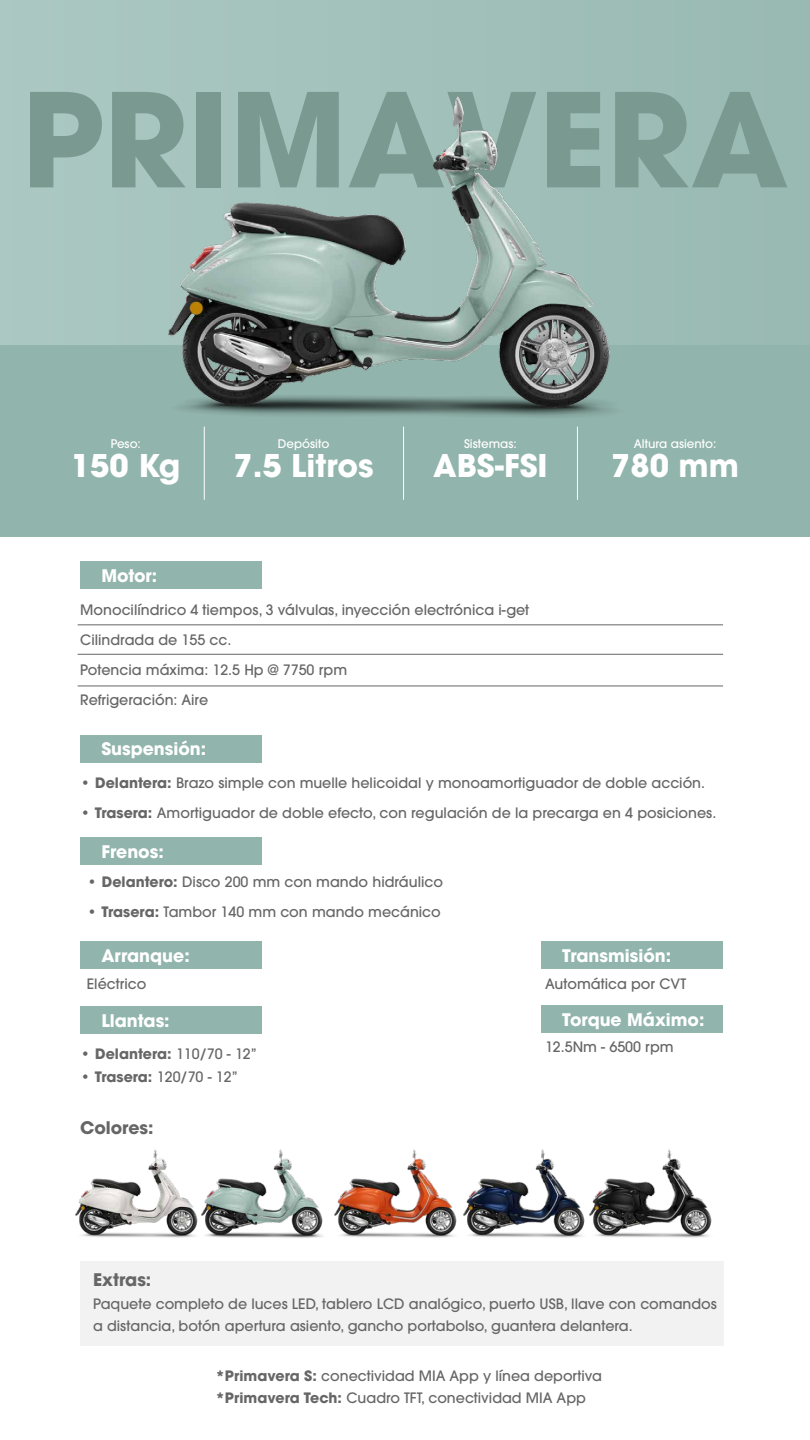
<style>
.page{position:relative;width:810px;height:1440px;background:#fff}
.page>*{position:absolute;margin:0;border:0;box-sizing:border-box;transform-origin:0 0}
.t1{font:700 129px "ITC Avant Garde Pro";color:#7a9991}
.t2{font:700 31.12px "ITC Avant Garde Pro";color:#fff}
.t3{font:700 17.25px "ITC Avant Garde Pro";color:#fff}
.t4{font:700 17.25px "ITC Avant Garde Pro";color:#666}
.t5{font:500 14.25px/30px "ITC Avant Garde Pro";color:#666}
.t6{font:700 14.25px "ITC Avant Garde Pro";color:#666}
.t7{font:500 11.85px "ITC Avant Garde Pro";color:#fff}
.s1{font-weight:700}
.s2{font-weight:500}
</style>
<div class="page">
<div style="left:0;top:345px;width:810px;height:192px;background:#91b4ac"></div>
<div style="left:0;top:0;width:810px;height:345px;background:#a1c0b9"></div>
<hr style="left:204px;top:427px;width:1px;height:72px;background:#fff">
<hr style="left:577px;top:427px;width:1px;height:72px;background:#fff">
<hr style="left:403px;top:427px;width:1px;height:72px;background:#fff">
<div style="left:80px;top:562px;width:182px;height:27px;background:#91b4ac"></div>
<div style="left:80px;top:735px;width:182px;height:27px;background:#91b4ac"></div>
<div style="left:541px;top:942px;width:182px;height:27px;background:#91b4ac"></div>
<hr style="left:78px;top:624px;width:645px;height:1px;background:#666">
<hr style="left:78px;top:654px;width:645px;height:1px;background:#666">
<hr style="left:78px;top:686px;width:645px;height:1px;background:#666">
<div style="left:80px;top:1006px;width:182px;height:28px;background:#91b4ac"></div>
<div style="left:541px;top:1005px;width:182px;height:28px;background:#91b4ac"></div>
<div style="left:80px;top:942px;width:182px;height:27px;background:#91b4ac"></div>
<div style="left:80px;top:837px;width:182px;height:28px;background:#91b4ac"></div>
<img style="left:168px;top:96px;width:443px;height:339px">
<div style="left:80px;top:1261px;width:644px;height:84px;background:#f2f2f2"></div>
<img style="left:335px;top:1149px;width:120px;height:89px">
<img style="left:75px;top:1149px;width:118px;height:89px">
<img style="left:193px;top:1149px;width:142px;height:89px">
<img style="left:455px;top:1149px;width:126px;height:89px">
<img style="left:581px;top:1149px;width:131px;height:89px">
<h1 class="t1" style="left:21px;top:54px;width:769px">PRIMAVERA</h1>
<p class="t7" style="left:111px;top:436px;width:32px">Peso:</p>
<h2 class="t2" style="left:71px;top:445px;width:111px">150 Kg</h2>
<p class="t3" style="left:101px;top:564px;width:57px">Motor:</p>
<p class="t7" style="left:278px;top:436px;width:53px">Depósito</p>
<h2 class="t2" style="left:233px;top:445px;width:142px">7.5 Litros</h2>
<p class="t7" style="left:464px;top:436px;width:54px">Sistemas:</p>
<h2 class="t2" style="left:433px;top:445px;width:116px">ABS-FSI</h2>
<p class="t7" style="left:634px;top:436px;width:84px">Altura asiento:</p>
<h2 class="t2" style="left:611px;top:445px;width:129px">780 mm</h2>
<p class="t5" style="left:80px;top:595px;width:450px">Monocilíndrico 4 tiempos, 3 válvulas, inyección electrónica i-get Cilindrada de 155 cc.<br>Potencia máxima: 12.5 Hp @ 7750 rpm<br>Refrigeración: Aire</p>
<p class="t3" style="left:101px;top:738px;width:106px">Suspensión:</p>
<p class="t5" style="left:80px;top:768px;width:626px"><span class="s1">• Delantera:</span> Brazo simple con muelle helicoidal y monoamortiguador de doble acción.</p>
<p class="t5" style="left:80px;top:798px;width:638px"><span class="s1">• Trasera:</span> Amortiguador de doble efecto, con regulación de la precarga en 4 posiciones.</p>
<p class="t3" style="left:101px;top:840px;width:64px">Frenos:</p>
<p class="t5" style="left:87px;top:867px;width:358px"><span class="s1">• Delantero:</span> Disco 200 mm con mando hidráulico</p>
<p class="t5" style="left:87px;top:897px;width:355px"><span class="s1">• Trasera:</span> Tambor 140 mm con mando mecánico</p>
<p class="t3" style="left:101px;top:944px;width:90px">Arranque:</p>
<p class="t5" style="left:87px;top:968px;width:61px">Eléctrico</p>
<p class="t3" style="left:101px;top:1009px;width:70px">Llantas:</p>
<p class="t6" style="left:80px;top:1044px;width:178px">• Delantera: <span class="s2">110/70 - 12”</span></p>
<p class="t5" style="left:80px;top:1061px;width:159px"><span class="s1">• Trasera:</span> 120/70 - 12”</p>
<p class="t4" style="left:80px;top:1116px;width:75px">Colores:</p>
<p class="t3" style="left:562px;top:944px;width:110px">Transmisión:</p>
<p class="t5" style="left:545px;top:968px;width:143px">Automática por CVT</p>
<p class="t3" style="left:562px;top:1008px;width:144px">Torque Máximo:</p>
<p class="t5" style="left:545px;top:1032px;width:130px">12.5Nm - 6500 rpm</p>
<p class="t4" style="left:93px;top:1268px;width:60px">Extras:</p>
<p class="t5" style="left:93px;top:1292px;width:625px;line-height:22.5px">Paquete completo de luces LED, tablero LCD analógico, puerto USB, llave con comandos a distancia, botón apertura asiento, gancho portabolso, guantera delantera.</p>
<p class="t5" style="left:215px;top:1364px;width:388px;line-height:22.5px"><span class="s1">*Primavera S:</span> conectividad MIA App y línea deportiva <span class="s1">*Primavera Tech:</span> Cuadro TFT, conectividad MIA App</p>
</div>
